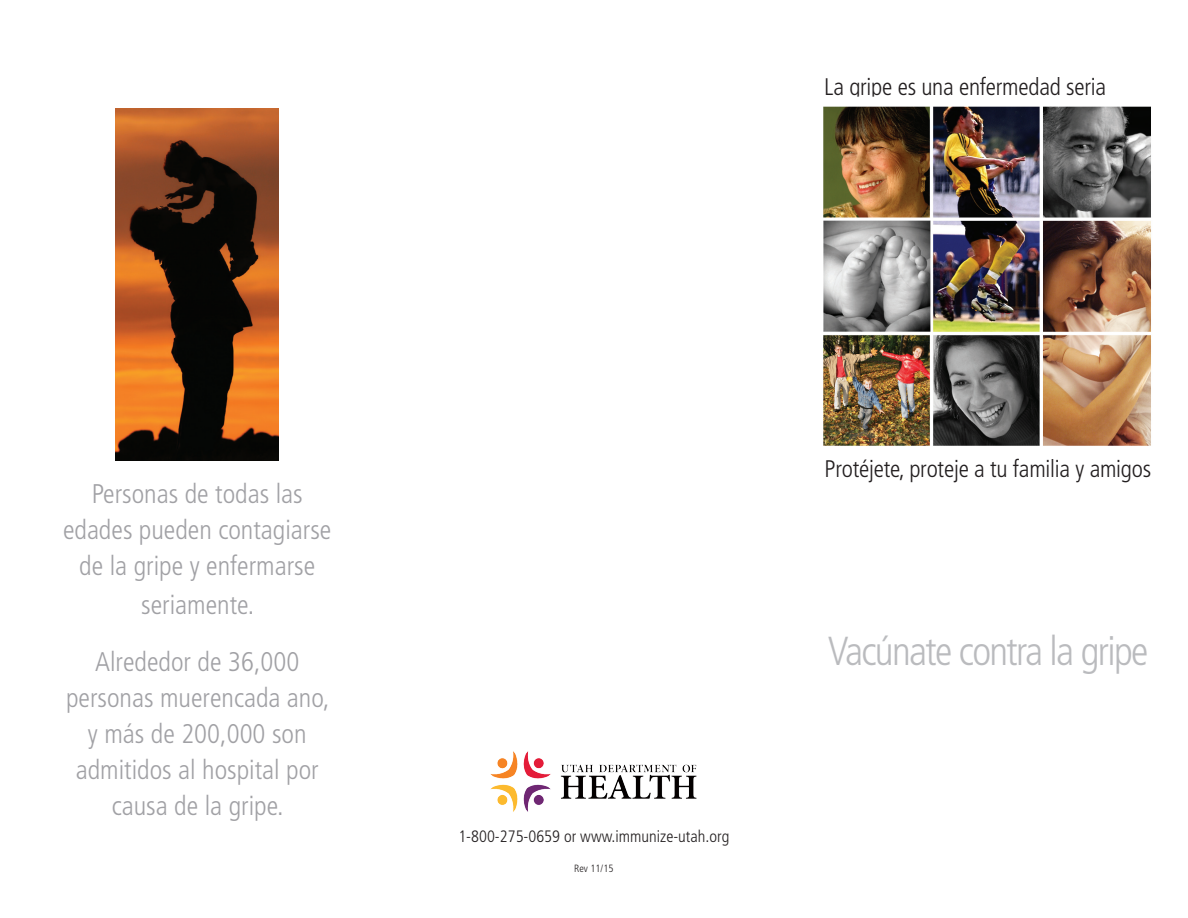
<style>
.page{position:relative;width:1188px;height:918px;background:#fff}
.page>*{position:absolute;margin:0;border:0;box-sizing:border-box;transform-origin:0 0}
.t1{font:300 condensed 40.5px "Frutiger";letter-spacing:-.04em;color:#babbbe}
.t2{font:300 condensed 27px/36px "Frutiger";color:#a1a1a5;text-align:center}
.t3{font:300 condensed 24px "Frutiger";letter-spacing:-.01em;color:#231f20}
.t4{font:300 condensed 16.5px "Frutiger";color:#231f20}
.t5{font:300 condensed 10.5px "Frutiger";color:#231f20}
</style>
<div class="page">
<img style="left:490px;top:751px;width:207px;height:61px">
<img style="left:823px;top:106px;width:328px;height:340px">
<img style="left:116px;top:108px;width:163px;height:352px">
<p class="t3" style="left:824px;top:73px;width:283px">La gripe es una enfermedad seria</p>
<p class="t2" style="left:92px;top:476px;width:213px">Personas de todas las</p>
<p class="t2" style="left:63px;top:512px;width:270px">edades pueden contagiarse de la gripe y enfermarse</p>
<p class="t2" style="left:141px;top:587px;width:115px">seriamente.</p>
<p class="t2" style="left:95px;top:644px;width:206px">Alrededor de 36,000</p>
<p class="t2" style="left:66px;top:680px;width:265px">personas muerencada ano, y más de 200,000 son admitidos al hospital por causa de la gripe.</p>
<p class="t4" style="left:458px;top:827px;width:272px">1-800-275-0659 or www.immunize-utah.org</p>
<p class="t5" style="left:574px;top:862px;width:41px">Rev 11/15</p>
<p class="t3" style="left:825px;top:455px;width:328px">Protéjete, proteje a tu familia y amigos</p>
<p class="t1" style="left:828px;top:628px;width:322px">Vacúnate contra la gripe</p>
</div>
